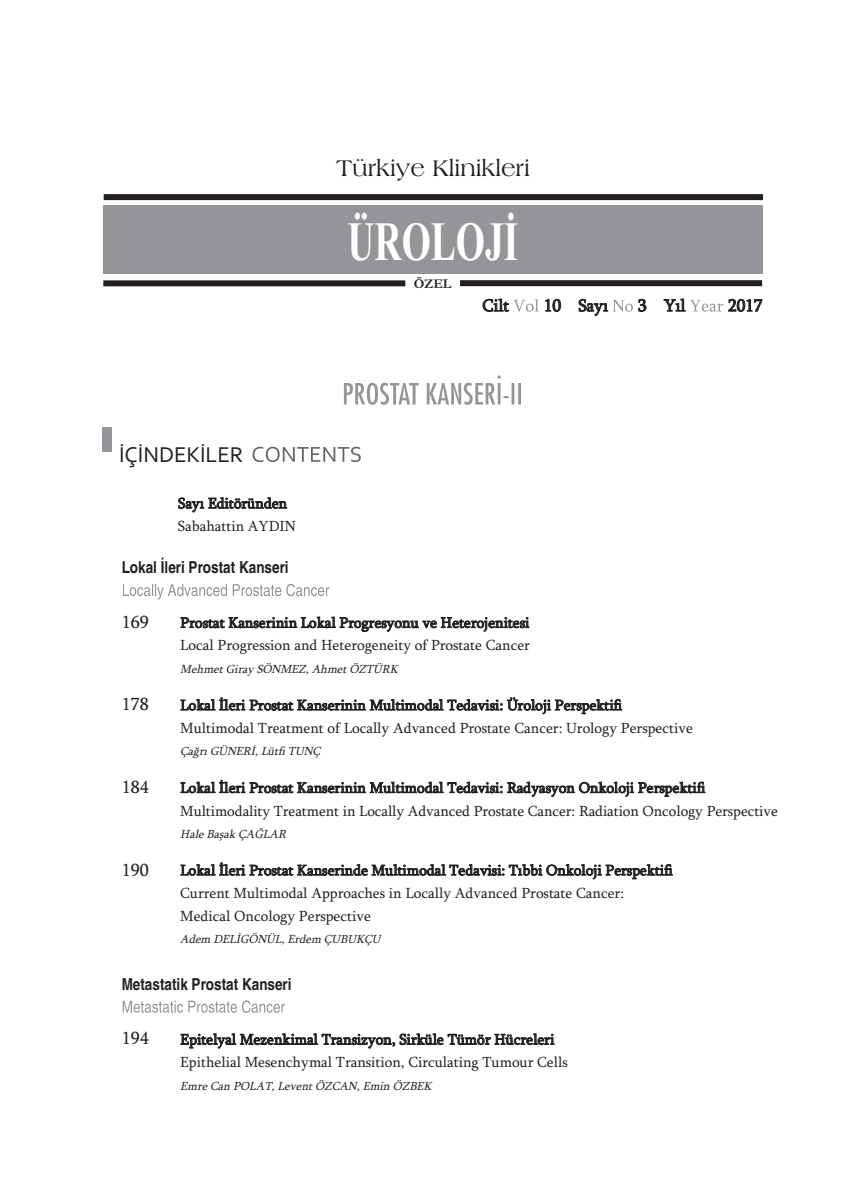
<style>
.page{position:relative;width:865px;height:1197px;background:#fff}
.page>*{position:absolute;margin:0;border:0;box-sizing:border-box;transform-origin:0 0}
.t1{font:700 55.35px "Times New Roman";color:#fff;scale:.68 1}
.t2{font:24px "Americana BT Roman";color:#231f20}
.t3{font:22.5px "Corbel";color:#231f20}
.t4{font:18px "Sylfaen";color:#231f20}
.t5{font:17.25px "Sylfaen";color:#231f20}
.t6{font:700 condensed 16.5px "Helvetica";color:#231f20}
.t7{font:15px/22.8px "Sylfaen";color:#231f20}
.t8{font:700 13.5px "Garamond";color:#231f20}
.t9{font:italic 12px "Sylfaen";color:#231f20}
</style>
<div class="page">
<svg style="left:123px;top:584px;width:97px;height:15px"></svg>
<svg style="left:123px;top:1000px;width:72px;height:12px"></svg>
<svg style="left:252px;top:447px;width:109px;height:15px"></svg>
<div style="left:103px;top:427px;width:9px;height:25px;background:#939598"></div>
<div style="left:103px;top:206px;width:659px;height:68px;background:#939598"></div>
<div style="left:104px;top:194px;width:659px;height:6px;background:#231f20"></div>
<div style="left:103px;top:280px;width:302px;height:6px;background:#231f20"></div>
<div style="left:460px;top:280px;width:302px;height:6px;background:#231f20"></div>
<svg style="left:513px;top:299px;width:26px;height:12px"></svg>
<svg style="left:612px;top:300px;width:21px;height:11px"></svg>
<svg style="left:690px;top:300px;width:33px;height:11px"></svg>
<svg style="left:344px;top:375px;width:177px;height:30px"></svg>
<h2 class="t2" style="left:336px;top:153px;width:195px">Türkiye Klinikleri</h2>
<h1 class="t1" style="left:347px;top:208px;width:253px">ÜROLOJİ</h1>
<p class="t8" style="left:414px;top:275px;width:39px">ÖZEL</p>
<p class="t5" style="left:482px;top:295px;width:28px">Cilt</p>
<p class="t5" style="left:544px;top:295px;width:66px">10 Sayı</p>
<p class="t5" style="left:638px;top:295px;width:49px">3 Yıl</p>
<p class="t5" style="left:728px;top:295px;width:36px">2017</p>
<h3 class="t3" style="left:119px;top:441px;width:126px">İÇİNDEKİLER</h3>
<p class="t7" style="left:178px;top:491px;width:119px">Sayı Editöründen<br>Sabahattin AYDIN</p>
<p class="t6" style="left:122px;top:558px;width:168px">Lokal İleri Prostat Kanseri</p>
<p class="t4" style="left:122px;top:611px;width:28px">169</p>
<p class="t7" style="left:180px;top:611px;width:351px">Prostat Kanserinin Lokal Progresyonu ve Heterojenitesi<br>Local Progression and Heterogeneity of Prostate Cancer</p>
<p class="t9" style="left:180px;top:661px;width:222px">Mehmet Giray SÖNMEZ, Ahmet ÖZTÜRK</p>
<p class="t4" style="left:122px;top:693px;width:28px">178</p>
<p class="t7" style="left:180px;top:693px;width:514px">Lokal İleri Prostat Kanserinin Multimodal Tedavisi: Üroloji Perspektifi<br>Multimodal Treatment of Locally Advanced Prostate Cancer: Urology Perspective</p>
<p class="t9" style="left:180px;top:744px;width:145px">Çağrı GÜNERİ, Lütfi TUNÇ</p>
<p class="t4" style="left:122px;top:776px;width:28px">184</p>
<p class="t7" style="left:180px;top:776px;width:599px">Lokal İleri Prostat Kanserinin Multimodal Tedavisi: Radyasyon Onkoloji Perspektifi<br>Multimodality Treatment in Locally Advanced Prostate Cancer: Radiation Oncology Perspective</p>
<p class="t9" style="left:180px;top:826px;width:111px">Hale Başak ÇAĞLAR</p>
<p class="t4" style="left:122px;top:858px;width:28px">190</p>
<p class="t7" style="left:180px;top:858px;width:494px">Lokal İleri Prostat Kanserinde Multimodal Tedavisi: Tıbbi Onkoloji Perspektifi<br>Current Multimodal Approaches in Locally Advanced Prostate Cancer:<br>Medical Oncology Perspective</p>
<p class="t9" style="left:180px;top:931px;width:205px">Adem DELİGÖNÜL, Erdem ÇUBUKÇU</p>
<p class="t6" style="left:122px;top:974px;width:171px">Metastatik Prostat Kanseri</p>
<p class="t4" style="left:122px;top:1027px;width:28px">194</p>
<p class="t7" style="left:180px;top:1027px;width:389px">Epitelyal Mezenkimal Transizyon, Sirküle Tümör Hücreleri<br>Epithelial Mesenchymal Transition, Circulating Tumour Cells</p>
<p class="t9" style="left:180px;top:1078px;width:256px">Emre Can POLAT, Levent ÖZCAN, Emin ÖZBEK</p>
</div>
